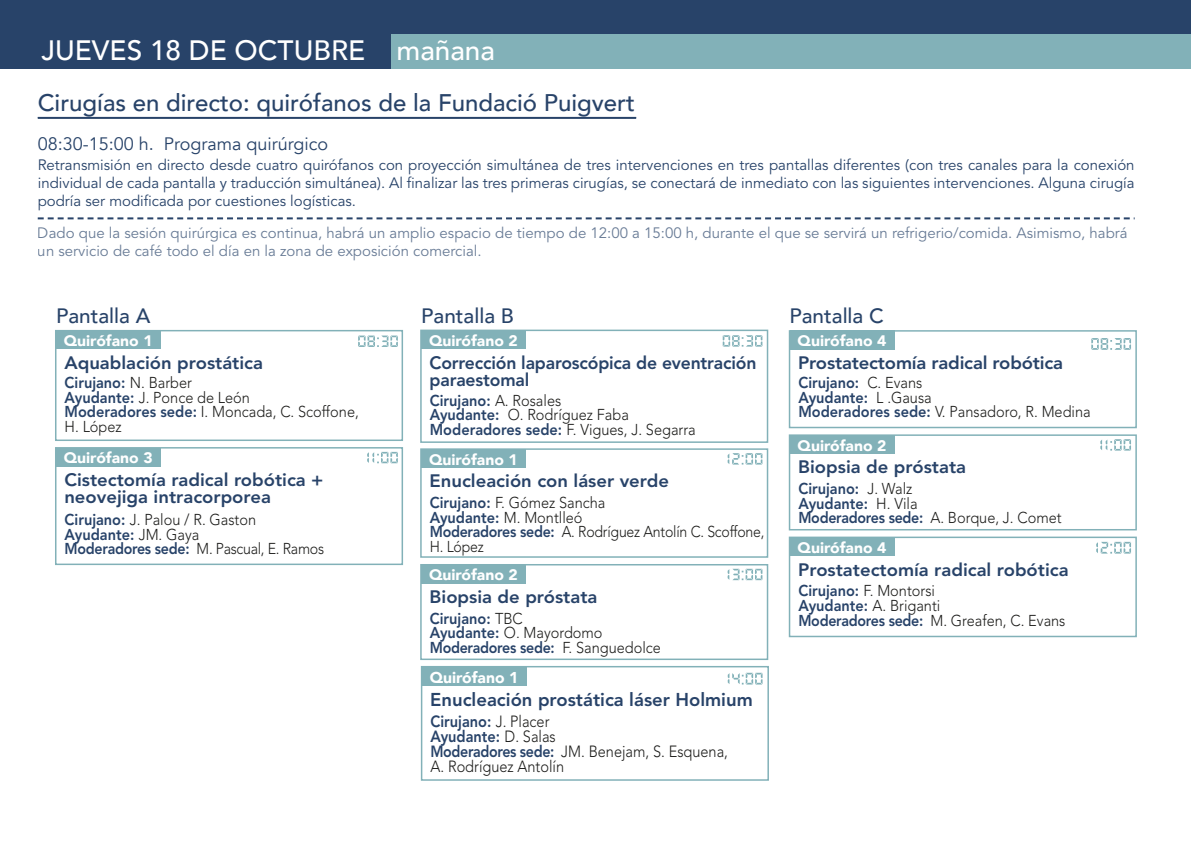
<style>
.page{position:relative;width:1191px;height:842px;background:#fff}
.page>*{position:absolute;margin:0;border:0;box-sizing:border-box;transform-origin:0 0}
.t1{font:500 28px "Avenir";color:#fff}
.t2{font:500 24px "Avenir";color:#284369}
.t3{font:500 20.8px "Avenir";color:#284369}
.t4{font:800 18.4px "Avenir LT Std";color:#284369}
.t5{font:800 18px/17px "Avenir LT Std";color:#284369}
.t6{font:18px "Avenir";color:#284369}
.t7{font:300 16.2px/15px "Avenir LT Std";color:#1d1d1b;scale:.9 1}
.t8{font:300 15.6px/14.6px "Avenir LT Std";color:#1d1d1b;scale:.93 1}
.t9{font:800 15.6px/14.6px "Avenir LT Std";letter-spacing:-.02em;color:#284369;scale:.93 1}
.t10{font:300 15.6px/14.6px "Avenir LT Std";letter-spacing:-.02em;color:#1d1d1b;scale:.93 1}
.t11{font:800 15.6px/14.6px "Avenir LT Std";color:#284369;scale:.93 1}
.t12{font:900 15.6px "Avenir";color:#fff}
.t13{font:900 15.2px "Avenir";color:#fff}
.t14{font:15px/18px "Avenir LT Std";color:#284369;text-align:justify}
.s1{font-weight:800;color:#284369}
.s2{font-weight:300;color:#1d1d1b}
</style>
<div class="page">
<svg style="left:38px;top:217px;width:1096px;height:2px"></svg>
<hr style="left:38px;top:117px;width:598px;height:2px;background:#284369">
<div style="left:1px;top:0;width:1190px;height:68px;background:#284369"></div>
<div style="left:391px;top:34px;width:800px;height:34px;background:#82b1b8"></div>
<div style="left:55px;top:330px;width:348px;height:111px;border:2px solid #82b1b8"></div>
<div style="left:56px;top:331px;width:105px;height:18px;background:#82b1b8"></div>
<svg style="left:358px;top:336px;width:40px;height:11px"></svg>
<div style="left:55px;top:447px;width:348px;height:118px;border:2px solid #82b1b8"></div>
<div style="left:56px;top:448px;width:105px;height:18px;background:#82b1b8"></div>
<svg style="left:367px;top:452px;width:31px;height:11px"></svg>
<div style="left:420px;top:330px;width:348px;height:113px;border:2px solid #82b1b8"></div>
<div style="left:421px;top:330px;width:105px;height:19px;background:#82b1b8"></div>
<svg style="left:722px;top:335px;width:40px;height:12px"></svg>
<div style="left:420px;top:448px;width:348px;height:110px;border:2px solid #82b1b8"></div>
<div style="left:421px;top:449px;width:105px;height:19px;background:#82b1b8"></div>
<svg style="left:727px;top:453px;width:35px;height:12px"></svg>
<div style="left:420px;top:564px;width:348px;height:96px;border:2px solid #82b1b8"></div>
<div style="left:421px;top:565px;width:105px;height:18px;background:#82b1b8"></div>
<svg style="left:727px;top:569px;width:35px;height:11px"></svg>
<div style="left:788px;top:330px;width:348px;height:98px;border:2px solid #82b1b8"></div>
<div style="left:790px;top:331px;width:104px;height:19px;background:#82b1b8"></div>
<svg style="left:1091px;top:338px;width:40px;height:12px"></svg>
<div style="left:788px;top:434px;width:348px;height:96px;border:2px solid #82b1b8"></div>
<div style="left:790px;top:435px;width:104px;height:19px;background:#82b1b8"></div>
<svg style="left:1100px;top:439px;width:31px;height:12px"></svg>
<div style="left:788px;top:537px;width:348px;height:100px;border:2px solid #82b1b8"></div>
<div style="left:790px;top:537px;width:104px;height:19px;background:#82b1b8"></div>
<svg style="left:1096px;top:542px;width:35px;height:12px"></svg>
<div style="left:421px;top:666px;width:348px;height:115px;border:2px solid #82b1b8"></div>
<div style="left:422px;top:667px;width:105px;height:19px;background:#82b1b8"></div>
<svg style="left:727px;top:673px;width:35px;height:11px"></svg>
<h1 class="t1" style="left:42px;top:26px;width:455px">JUEVES 18 DE OCTUBRE mañana</h1>
<h2 class="t2" style="left:38px;top:82px;width:599px">Cirugías en directo: quirófanos de la Fundació Puigvert</h2>
<p class="t6" style="left:38px;top:133px;width:292px">08:30-15:00 h. Programa quirúrgico</p>
<p class="t14" style="left:38px;top:157px;width:1098px">Retransmisión en directo desde cuatro quirófanos con proyección simultánea de tres intervenciones en tres pantallas diferentes (con tres canales para la conexión individual de cada pantalla y traducción simultánea). Al finalizar las tres primeras cirugías, se conectará de inmediato con las siguientes intervenciones. Alguna cirugía podría ser modificada por cuestiones logísticas.</p>
<p class="t14" style="left:38px;top:225px;width:1091px">Dado que la sesión quirúrgica es continua, habrá un amplio espacio de tiempo de 12:00 a 15:00 h, durante el que se servirá un refrigerio/comida. Asimismo, habrá un servicio de café todo el día en la zona de exposición comercial.</p>
<h3 class="t3" style="left:56px;top:298px;width:96px">Pantalla A</h3>
<h3 class="t3" style="left:789px;top:298px;width:96px">Pantalla C</h3>
<p class="t13" style="left:64px;top:328px;width:90px">Quirófano 1</p>
<p class="t5" style="left:64px;top:354px;width:200px">Aquablación prostática</p>
<p class="t8" style="left:65px;top:376px;width:318px"><span class="s1">Cirujano:</span> N. Barber<br><span class="s1">Ayudante:</span> J. Ponce de León<br><span class="s1">Moderadores sede:</span> I. Moncada, C. Scoffone,<br>H. López</p>
<p class="t13" style="left:64px;top:445px;width:90px">Quirófano 3</p>
<p class="t5" style="left:64px;top:471px;width:261px">Cistectomía radical robótica + neovejiga intracorporea</p>
<p class="t10" style="left:65px;top:513px;width:280px"><span class="s1">Cirujano:</span> J. Palou / R. Gaston<br><span class="s1">Ayudante:</span> JM. Gaya<br><span class="s1">Moderadores sede:</span> M. Pascual, E. Ramos</p>
<h3 class="t3" style="left:421px;top:298px;width:94px">Pantalla B</h3>
<p class="t13" style="left:429px;top:327px;width:90px">Quirófano 2</p>
<p class="t5" style="left:429px;top:354px;width:328px">Corrección laparoscópica de eventración paraestomal</p>
<p class="t8" style="left:430px;top:393px;width:287px"><span class="s1">Cirujano:</span> A. Rosales<br><span class="s1">Ayudante:</span> O. Rodríguez Faba<br><span class="s1">Moderadores sede:</span> F. Vigues, J. Segarra</p>
<p class="t13" style="left:429px;top:446px;width:90px">Quirófano 1</p>
<p class="t5" style="left:429px;top:473px;width:241px">Enucleación con láser verde</p>
<p class="t8" style="left:430px;top:496px;width:361px"><span class="s1">Cirujano:</span> F. Gómez Sancha<br><span class="s1">Ayudante:</span> M. Montlleó<br><span class="s1">Moderadores sede:</span> A. Rodríguez Antolín C. Scoffone,<br>H. López</p>
<p class="t13" style="left:429px;top:562px;width:90px">Quirófano 2</p>
<p class="t5" style="left:429px;top:588px;width:169px">Biopsia de próstata</p>
<p class="t9" style="left:430px;top:611px;width:250px">Cirujano: <span class="s2">TBC<br></span>Ayudante: <span class="s2">O. Mayordomo<br></span>Moderadores sede: <span class="s2">F. Sanguedolce</span></p>
<p class="t13" style="left:797px;top:328px;width:90px">Quirófano 4</p>
<p class="t5" style="left:798px;top:354px;width:266px">Prostatectomía radical robótica</p>
<p class="t11" style="left:798px;top:376px;width:316px">Cirujano: <span class="s2">C. Evans<br></span>Ayudante: <span class="s2">L .Gausa<br></span>Moderadores sede: <span class="s2">V. Pansadoro, R. Medina</span></p>
<p class="t13" style="left:797px;top:432px;width:90px">Quirófano 2</p>
<p class="t5" style="left:798px;top:459px;width:169px">Biopsia de próstata</p>
<p class="t9" style="left:798px;top:482px;width:285px">Cirujano: <span class="s2">J. Walz<br></span>Ayudante: <span class="s2">H. Vila<br></span>Moderadores sede: <span class="s2">A. Borque, J. Comet</span></p>
<p class="t13" style="left:797px;top:534px;width:90px">Quirófano 4</p>
<p class="t5" style="left:798px;top:561px;width:272px">Prostatectomía radical robótica</p>
<p class="t8" style="left:798px;top:584px;width:289px"><span class="s1">Cirujano:</span> F. Montorsi<br><span class="s1">Ayudante:</span> A. Briganti<br><span class="s1">Moderadores sede:</span> M. Greafen, C. Evans</p>
<p class="t12" style="left:430px;top:664px;width:90px">Quirófano 1</p>
<p class="t4" style="left:430px;top:689px;width:324px">Enucleación prostática láser Holmium</p>
<p class="t7" style="left:430px;top:714px;width:332px"><span class="s1">Cirujano:</span> J. Placer<br><span class="s1">Ayudante:</span> D. Salas<br><span class="s1">Moderadores sede:</span> JM. Benejam, S. Esquena,<br>A. Rodríguez Antolín</p>
</div>
